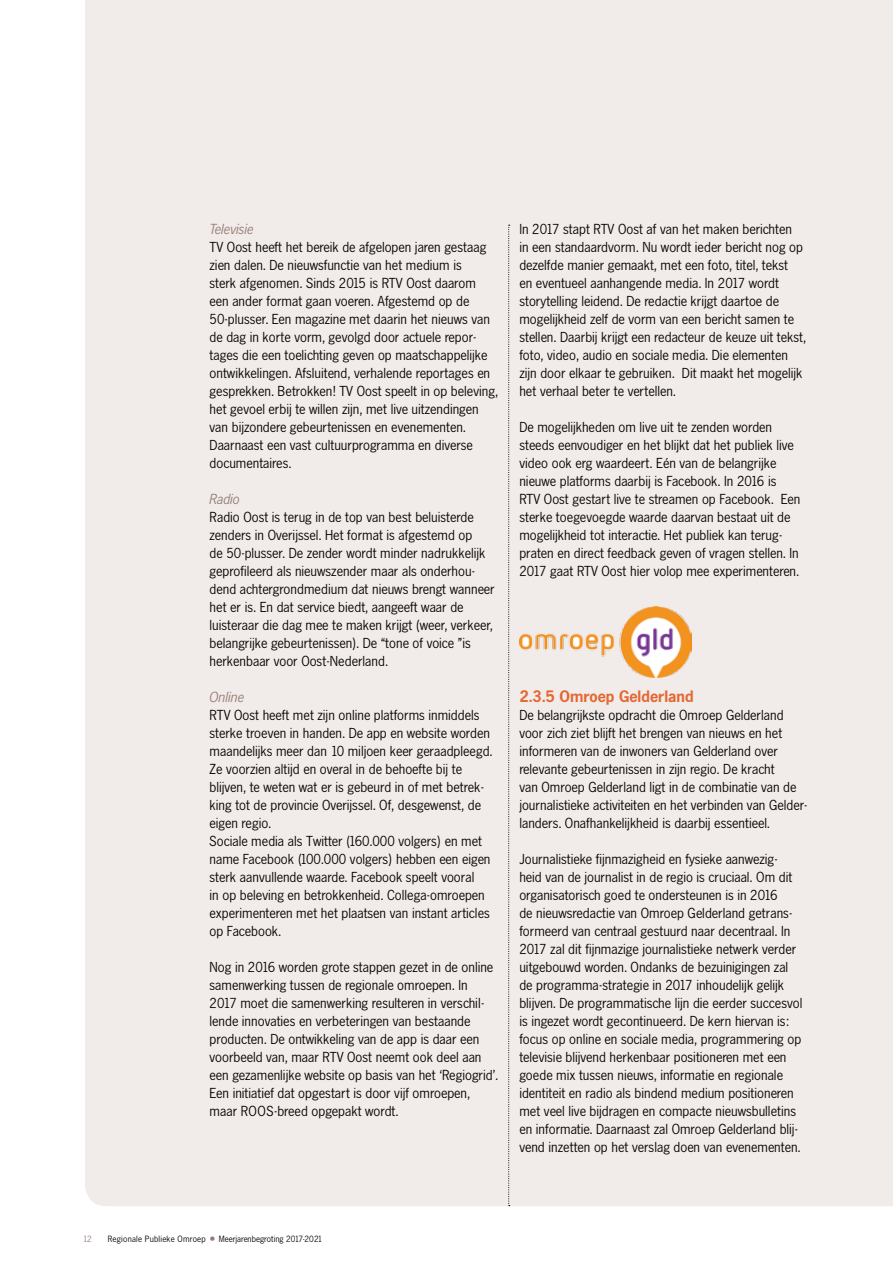
<style>
.page{position:relative;width:893px;height:1263px;background:#fff}
.page>*{position:absolute;margin:0;border:0;box-sizing:border-box;transform-origin:0 0}
.t1{font:700 16.5px "News Gothic BQ";color:#e36831}
.t2{font:14.4px/18px "News Gothic BQ";color:#000}
.t3{font:italic 14.4px "News Gothic BQ";color:#937c73}
.t4{font:9px "News Gothic BQ";color:#000}
.t5{font:9px "News Gothic BQ";color:#937c73}
.s1{font-size:18px;color:#937c73}
</style>
<div class="page">
<div style="left:85px;top:0;width:808px;height:1206px;background:#f1ebe9"></div>
<svg style="left:508px;top:225px;width:2px;height:981px"></svg>
<img style="left:519px;top:606px;width:173px;height:71px">
<p class="t3" style="left:210px;top:221px;width:46px">Televisie</p>
<p class="t2" style="left:210px;top:238px;width:290px">TV Oost heeft het bereik de afgelopen jaren gestaag zien dalen. De nieuwsfunctie van het medium is<br>sterk afgenomen. Sinds 2015 is RTV Oost daarom een ander format gaan voeren. Afgestemd op de 50-plusser. Een magazine met daarin het nieuws van de dag in korte vorm, gevolgd door actuele repor&shy;tages die een toelichting geven op maatschappelijke ontwikkelingen. Afsluitend, verhalende reportages en gesprekken. Betrokken! TV Oost speelt in op beleving, het gevoel erbij te willen zijn, met live uitzendingen van bijzondere gebeurtenissen en evenementen.<br>Daarnaast een vast cultuurprogramma en diverse documentaires.</p>
<p class="t3" style="left:210px;top:491px;width:32px">Radio</p>
<p class="t2" style="left:210px;top:508px;width:287px">Radio Oost is terug in de top van best beluisterde zenders in Overijssel. Het format is afgestemd op<br>de 50-plusser. De zender wordt minder nadrukkelijk geprofileerd als nieuwszender maar als onderhou&shy;dend achtergrondmedium dat nieuws brengt wanneer het er is. En dat service biedt, aangeeft waar de luisteraar die dag mee te maken krijgt (weer, verkeer, belangrijke gebeurtenissen). De “tone of voice ”is herkenbaar voor Oost-Nederland.</p>
<p class="t3" style="left:210px;top:689px;width:36px">Online</p>
<p class="t2" style="left:210px;top:706px;width:285px">RTV Oost heeft met zijn online platforms inmiddels sterke troeven in handen. De app en website worden maandelijks meer dan 10 miljoen keer geraadpleegd.<br>Ze voorzien altijd en overal in de behoefte bij te blijven, te weten wat er is gebeurd in of met betrek&shy;king tot de provincie Overijssel. Of, desgewenst, de eigen regio.<br>Sociale media als Twitter (160.000 volgers) en met name Facebook (100.000 volgers) hebben een eigen sterk aanvullende waarde. Facebook speelt vooral<br>in op beleving en betrokkenheid. Collega-omroepen experimenteren met het plaatsen van instant articles op Facebook.</p>
<p class="t2" style="left:210px;top:958px;width:290px">Nog in 2016 worden grote stappen gezet in de online samenwerking tussen de regionale omroepen. In 2017 moet die samenwerking resulteren in verschil&shy;lende innovaties en verbeteringen van bestaande producten. De ontwikkeling van de app is daar een voorbeeld van, maar RTV Oost neemt ook deel aan een gezamenlijke website op basis van het ‘Regiogrid’.<br>Een initiatief dat opgestart is door vijf omroepen, maar ROOS-breed opgepakt wordt.</p>
<p class="t2" style="left:519px;top:220px;width:288px">In 2017 stapt RTV Oost af van het maken berichten<br>in een standaardvorm. Nu wordt ieder bericht nog op dezelfde manier gemaakt, met een foto, titel, tekst<br>en eventueel aanhangende media. In 2017 wordt storytelling leidend. De redactie krijgt daartoe de mogelijkheid zelf de vorm van een bericht samen te stellen. Daarbij krijgt een redacteur de keuze uit tekst, foto, video, audio en sociale media. Die elementen zijn door elkaar te gebruiken. Dit maakt het mogelijk het verhaal beter te vertellen.</p>
<p class="t2" style="left:519px;top:418px;width:282px">De mogelijkheden om live uit te zenden worden steeds eenvoudiger en het blijkt dat het publiek live video ook erg waardeert. Eén van de belangrijke nieuwe platforms daarbij is Facebook. In 2016 is RTV Oost gestart live te streamen op Facebook. Een sterke toegevoegde waarde daarvan bestaat uit de mogelijkheid tot interactie. Het publiek kan terug&shy;praten en direct feedback geven of vragen stellen. In 2017 gaat RTV Oost hier volop mee experimenteren.</p>
<p class="t1" style="left:519px;top:687px;width:176px">2.3.5 Omroep Gelderland</p>
<p class="t2" style="left:519px;top:706px;width:289px">De belangrijkste opdracht die Omroep Gelderland voor zich ziet blijft het brengen van nieuws en het informeren van de inwoners van Gelderland over relevante gebeurtenissen in zijn regio. De kracht<br>van Omroep Gelderland ligt in de combinatie van de journalistieke activiteiten en het verbinden van Gelder&shy;landers. Onafhankelijkheid is daarbij essentieel.</p>
<p class="t2" style="left:519px;top:850px;width:285px">Journalistieke fijnmazigheid en fysieke aanwezig&shy;heid van de journalist in de regio is cruciaal. Om dit organisatorisch goed te ondersteunen is in 2016<br>de nieuwsredactie van Omroep Gelderland getrans&shy;formeerd van centraal gestuurd naar decentraal. In 2017 zal dit fijnmazige journalistieke netwerk verder uitgebouwd worden. Ondanks de bezuinigingen zal de programma-strategie in 2017 inhoudelijk gelijk blijven. De programmatische lijn die eerder succesvol is ingezet wordt gecontinueerd. De kern hiervan is: focus op online en sociale media, programmering op televisie blijvend herkenbaar positioneren met een goede mix tussen nieuws, informatie en regionale identiteit en radio als bindend medium positioneren met veel live bijdragen en compacte nieuwsbulletins en informatie. Daarnaast zal Omroep Gelderland blij&shy;vend inzetten op het verslag doen van evenementen.</p>
<p class="t5" style="left:83px;top:1234px;width:10px">12</p>
<p class="t4" style="left:108px;top:1234px;width:216px">Regionale Publieke Omroep <span class="s1">•</span> Meerjarenbegroting 2017-2021</p>
</div>
